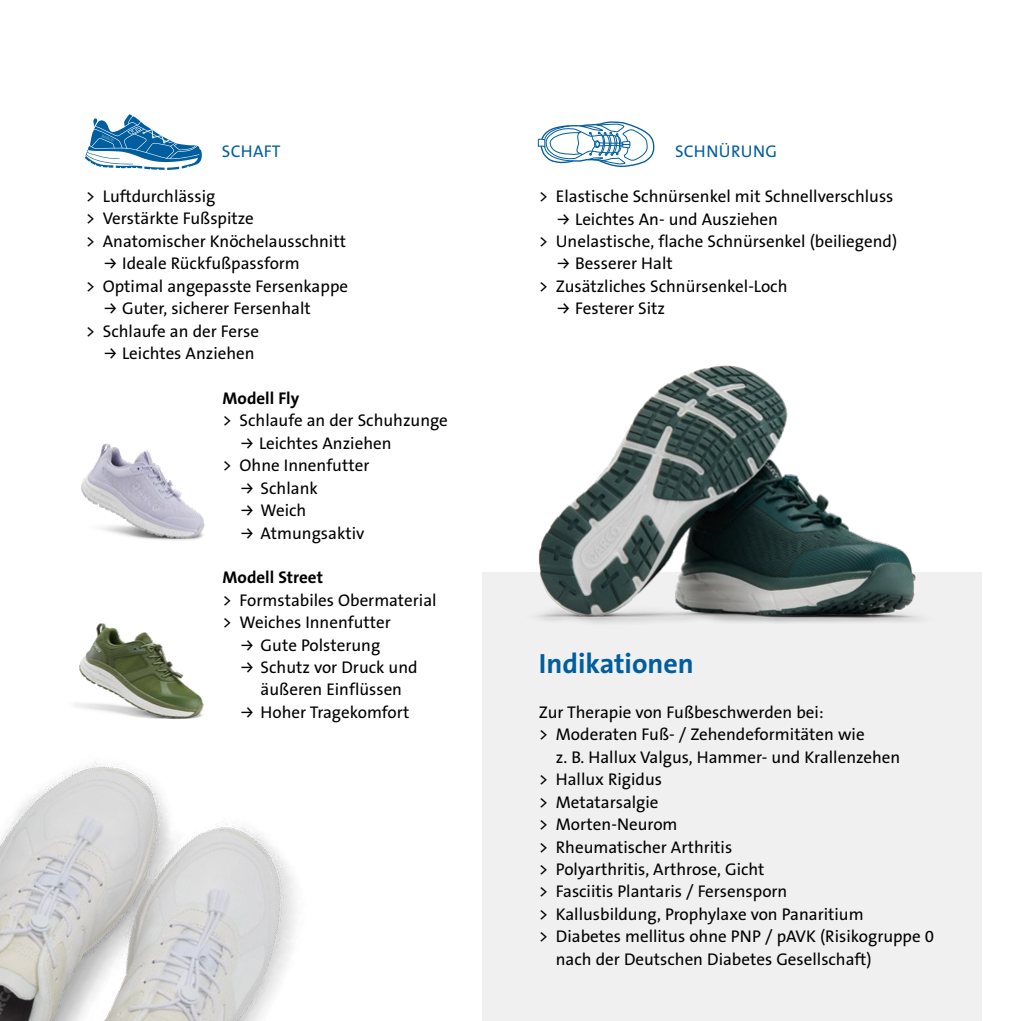
<style>
.page{position:relative;width:1021px;height:1021px;background:#fff}
.page>*{position:absolute;margin:0;border:0;box-sizing:border-box;transform-origin:0 0}
.t1{font:700 28px "The Sans B Plus W7";color:#005e9e}
.t2{font:17px/22.4px "The Sans B Plus W5 Plain";color:#000}
.t3{font:700 17px "The Sans B Plus W7";color:#000}
.t4{font:17px "The Sans B Plus W5 Plain";letter-spacing:.015em;color:#005e9e}
.s1{font-family:"Fira Sans Condensed"}
</style>
<div class="page">
<div style="left:482px;top:573px;width:499px;height:447px;background:#f0f0f0"></div>
<img style="left:513px;top:365px;width:430px;height:258px">
<svg style="left:85px;top:114px;width:117px;height:56px"></svg>
<img style="left:74px;top:623px;width:130px;height:96px">
<img style="left:81px;top:443px;width:124px;height:97px">
<svg style="left:537px;top:121px;width:118px;height:46px"></svg>
<img style="left:0;top:761px;width:296px;height:259px">
<p class="t4" style="left:222px;top:140px;width:60px">SCHAFT</p>
<p class="t2" style="left:86px;top:185px;width:262px">&gt; Luftdurchlässig<br>&gt; Verstärkte Fußspitze<br>&gt; Anatomischer Knöchelausschnitt</p>
<p class="t2" style="left:86px;top:252px;width:264px;text-indent:17px"><span class="s1">→</span> Ideale Rückfußpassform<br>&gt; Optimal angepasste Fersenkappe</p>
<p class="t2" style="left:86px;top:297px;width:226px;text-indent:17px"><span class="s1">→</span> Guter, sicherer Fersenhalt &gt; Schlaufe an der Ferse</p>
<p class="t2" style="left:103px;top:342px;width:153px"><span class="s1">→</span> Leichtes Anziehen</p>
<p class="t3" style="left:223px;top:387px;width:78px">Modell Fly</p>
<p class="t2" style="left:223px;top:409px;width:227px">&gt; Schlaufe an der Schuhzunge</p>
<p class="t2" style="left:223px;top:432px;width:170px;text-indent:17px"><span class="s1">→</span> Leichtes Anziehen &gt; Ohne Innenfutter</p>
<p class="t2" style="left:240px;top:477px;width:80px"><span class="s1">→</span> Schlank</p>
<p class="t2" style="left:240px;top:499px;width:68px"><span class="s1">→</span> Weich</p>
<p class="t2" style="left:240px;top:521px;width:126px"><span class="s1">→</span> Atmungsaktiv</p>
<p class="t3" style="left:223px;top:566px;width:102px">Modell Street</p>
<p class="t2" style="left:223px;top:589px;width:215px">&gt; Formstabiles Obermaterial &gt; Weiches Innenfutter</p>
<p class="t2" style="left:240px;top:633px;width:142px"><span class="s1">→</span> Gute Polsterung</p>
<p class="t2" style="left:240px;top:656px;width:179px;text-align:center"><span class="s1">→</span> Schutz vor Druck und äußeren Einflüssen</p>
<p class="t2" style="left:240px;top:701px;width:171px"><span class="s1">→</span> Hoher Tragekomfort</p>
<p class="t4" style="left:675px;top:141px;width:103px">SCHNÜRUNG</p>
<p class="t2" style="left:539px;top:185px;width:356px">&gt; Elastische Schnürsenkel mit Schnellverschluss</p>
<p class="t2" style="left:539px;top:208px;width:360px;text-indent:17px"><span class="s1">→</span> Leichtes An- und Ausziehen<br>&gt; Unelastische, flache Schnürsenkel (beiliegend)</p>
<p class="t2" style="left:539px;top:252px;width:250px;text-indent:17px"><span class="s1">→</span> Besserer Halt<br>&gt; Zusätzliches Schnürsenkel-Loch</p>
<p class="t2" style="left:556px;top:297px;width:111px"><span class="s1">→</span> Festerer Sitz</p>
<h1 class="t1" style="left:539px;top:645px;width:157px">Indikationen</h1>
<p class="t2" style="left:539px;top:701px;width:286px">Zur Therapie von Fußbeschwerden bei:</p>
<p class="t2" style="left:539px;top:723px;width:327px">&gt; Moderaten Fuß- / Zehendeformitäten wie</p>
<p class="t2" style="left:556px;top:746px;width:346px">z. B. Hallux Valgus, Hammer- und Krallenzehen</p>
<p class="t2" style="left:539px;top:768px;width:125px">&gt; Hallux Rigidus</p>
<p class="t2" style="left:539px;top:790px;width:121px">&gt; Metatarsalgie</p>
<p class="t2" style="left:539px;top:813px;width:140px">&gt; Morten-Neurom</p>
<p class="t2" style="left:539px;top:835px;width:195px">&gt; Rheumatischer Arthritis</p>
<p class="t2" style="left:539px;top:858px;width:227px">&gt; Polyarthritis, Arthrose, Gicht</p>
<p class="t2" style="left:539px;top:880px;width:250px">&gt; Fasciitis Plantaris / Fersensporn</p>
<p class="t2" style="left:539px;top:902px;width:326px">&gt; Kallusbildung, Prophylaxe von Panaritium</p>
<p class="t2" style="left:539px;top:925px;width:397px">&gt; Diabetes mellitus ohne PNP / pAVK (Risikogruppe 0</p>
<p class="t2" style="left:556px;top:947px;width:317px">nach der Deutschen Diabetes Gesellschaft)</p>
</div>
